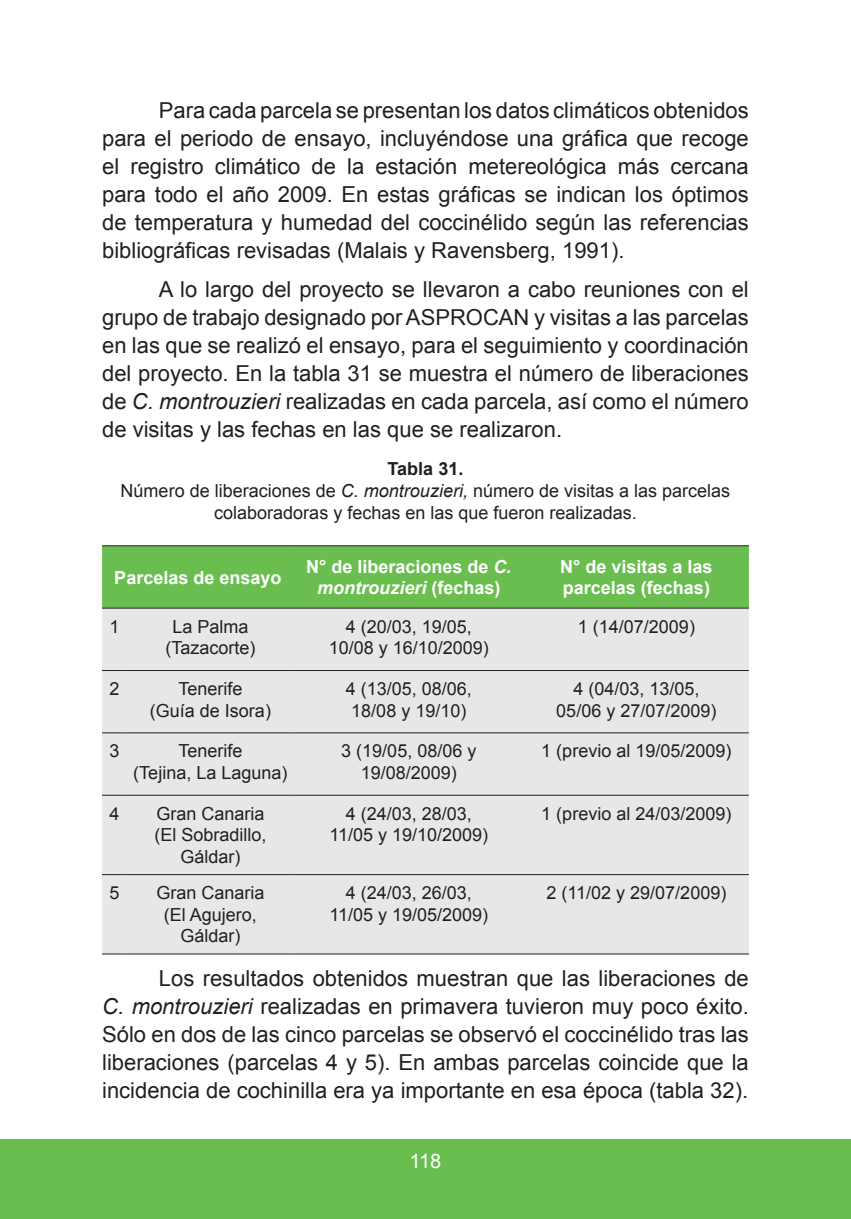
<style>
.page{position:relative;width:851px;height:1219px;background:#fff}
.page>*{position:absolute;margin:0;border:0;box-sizing:border-box;transform-origin:0 0}
.List_Paragraph{font:22px/28px "Arial";color:#231f20;text-align:justify}
.t1{font:20px "Arial";color:#fff}
.Table_Contents{font:18px/21.6px "Arial";color:#231f20;text-align:center}
.Table_Contents-2{font:700 18px/21.6px "Arial";color:#fff;text-align:center}
.t2{font:700 18px "Arial";color:#231f20}
.s1{font-style:italic}
</style>
<div class="page">
<div style="left:0;top:1140px;width:850px;height:79px;background:#6abe50"></div>
<div style="left:102px;top:609px;width:646px;height:345px;background:#e6e7e9"></div>
<div style="left:102px;top:545px;width:646px;height:64px;background:#6abe50"></div>
<hr style="left:127px;top:608px;width:167px;height:1px;background:#231f20">
<hr style="left:294px;top:608px;width:230px;height:1px;background:#231f20">
<hr style="left:524px;top:608px;width:224px;height:1px;background:#231f20">
<svg style="left:102px;top:670px;width:25px;height:1px"></svg>
<hr style="left:127px;top:670px;width:167px;height:1px;background:#231f20">
<hr style="left:294px;top:670px;width:230px;height:1px;background:#231f20">
<hr style="left:524px;top:670px;width:224px;height:1px;background:#231f20">
<svg style="left:102px;top:732px;width:25px;height:1px"></svg>
<hr style="left:127px;top:732px;width:167px;height:1px;background:#231f20">
<hr style="left:294px;top:732px;width:230px;height:1px;background:#231f20">
<hr style="left:524px;top:732px;width:224px;height:1px;background:#231f20">
<svg style="left:102px;top:795px;width:25px;height:1px"></svg>
<hr style="left:127px;top:795px;width:167px;height:1px;background:#231f20">
<hr style="left:294px;top:795px;width:230px;height:1px;background:#231f20">
<hr style="left:524px;top:795px;width:224px;height:1px;background:#231f20">
<svg style="left:102px;top:874px;width:25px;height:1px"></svg>
<hr style="left:127px;top:874px;width:167px;height:1px;background:#231f20">
<hr style="left:294px;top:874px;width:230px;height:1px;background:#231f20">
<hr style="left:524px;top:874px;width:224px;height:1px;background:#231f20">
<svg style="left:102px;top:954px;width:25px;height:1px"></svg>
<hr style="left:127px;top:954px;width:167px;height:1px;background:#231f20">
<hr style="left:294px;top:954px;width:230px;height:1px;background:#231f20">
<hr style="left:524px;top:954px;width:224px;height:1px;background:#231f20">
<p class="List_Paragraph" style="left:102px;top:97px;width:648px;text-indent:57px">Para cada parcela se presentan los datos climáticos obtenidos para el periodo de ensayo, incluyéndose una gráfica que recoge el registro climático de la estación metereológica más cercana para todo el año 2009. En estas gráficas se indican los óptimos de temperatura y humedad del coccinélido según las referencias bibliográficas revisadas (Malais y Ravensberg, 1991).</p>
<p class="List_Paragraph" style="left:102px;top:276px;width:648px;text-indent:57px">A lo largo del proyecto se llevaron a cabo reuniones con el grupo de trabajo designado por ASPROCAN y visitas a las parcelas en las que se realizó el ensayo, para el seguimiento y coordinación del proyecto. En la tabla 31 se muestra el número de liberaciones de <span class="s1">C. montrouzieri</span> realizadas en cada parcela, así como el número de visitas y las fechas en las que se realizaron.</p>
<p class="t2" style="left:387px;top:457px;width:77px">Tabla 31.</p>
<p class="Table_Contents" style="left:121px;top:480px;width:611px">Número de liberaciones de <span class="s1">C. montrouzieri,</span> número de visitas a las parcelas colaboradoras y fechas en las que fueron realizadas.</p>
<p class="Table_Contents-2" style="left:114px;top:567px;width:169px">Parcelas de ensayo</p>
<p class="Table_Contents-2" style="left:306px;top:556px;width:205px">N° de liberaciones de <span class="s1">C. montrouzieri</span> (fechas)</p>
<p class="Table_Contents-2" style="left:560px;top:556px;width:154px;text-align:left">N° de visitas a las parcelas (fechas)</p>
<p class="Table_Contents" style="left:110px;top:616px;width:12px">1</p>
<p class="Table_Contents" style="left:172px;top:616px;width:78px">La Palma</p>
<p class="Table_Contents" style="left:165px;top:637px;width:92px">(Tazacorte)</p>
<p class="Table_Contents" style="left:346px;top:616px;width:128px">4 (20/03, 19/05,</p>
<p class="Table_Contents" style="left:329px;top:637px;width:162px">10/08 y 16/10/2009)</p>
<p class="Table_Contents" style="left:577px;top:616px;width:119px">1 (14/07/2009)</p>
<p class="Table_Contents" style="left:110px;top:678px;width:12px">2</p>
<p class="Table_Contents" style="left:178px;top:678px;width:66px">Tenerife</p>
<p class="Table_Contents" style="left:150px;top:700px;width:123px">(Guía de Isora)</p>
<p class="Table_Contents" style="left:110px;top:740px;width:12px">3</p>
<p class="Table_Contents" style="left:178px;top:740px;width:66px">Tenerife</p>
<p class="Table_Contents" style="left:133px;top:762px;width:156px">(Tejina, La Laguna)</p>
<p class="Table_Contents" style="left:110px;top:803px;width:12px">4</p>
<p class="Table_Contents" style="left:156px;top:803px;width:110px">Gran Canaria</p>
<p class="Table_Contents" style="left:154px;top:824px;width:114px">(El Sobradillo,<br>Gáldar)</p>
<p class="Table_Contents" style="left:110px;top:882px;width:12px">5</p>
<p class="Table_Contents" style="left:156px;top:882px;width:110px">Gran Canaria</p>
<p class="Table_Contents" style="left:164px;top:904px;width:95px">(El Agujero,<br>Gáldar)</p>
<p class="Table_Contents" style="left:346px;top:678px;width:128px">4 (13/05, 08/06,</p>
<p class="Table_Contents" style="left:351px;top:700px;width:117px">18/08 y 19/10)</p>
<p class="Table_Contents" style="left:573px;top:678px;width:128px">4 (04/03, 13/05,</p>
<p class="Table_Contents" style="left:556px;top:700px;width:162px">05/06 y 27/07/2009)</p>
<p class="Table_Contents" style="left:341px;top:740px;width:137px">3 (19/05, 08/06 y<br>19/08/2009)</p>
<p class="Table_Contents" style="left:541px;top:740px;width:192px">1 (previo al 19/05/2009)</p>
<p class="Table_Contents" style="left:346px;top:803px;width:128px">4 (24/03, 28/03,</p>
<p class="Table_Contents" style="left:329px;top:824px;width:160px">11/05 y 19/10/2009)</p>
<p class="Table_Contents" style="left:346px;top:882px;width:128px">4 (24/03, 26/03,</p>
<p class="Table_Contents" style="left:329px;top:904px;width:160px">11/05 y 19/05/2009)</p>
<p class="Table_Contents" style="left:541px;top:803px;width:192px">1 (previo al 24/03/2009)</p>
<p class="Table_Contents" style="left:546px;top:882px;width:181px">2 (11/02 y 29/07/2009)</p>
<p class="List_Paragraph" style="left:102px;top:964px;width:648px;text-indent:57px">Los resultados obtenidos muestran que las liberaciones de <span class="s1">C. montrouzieri</span> realizadas en primavera tuvieron muy poco éxito.<br>Sólo en dos de las cinco parcelas se observó el coccinélido tras las liberaciones (parcelas 4 y 5). En ambas parcelas coincide que la incidencia de cochinilla era ya importante en esa época (tabla 32).</p>
<p class="t1" style="left:409px;top:1148px;width:33px">118</p>
</div>
